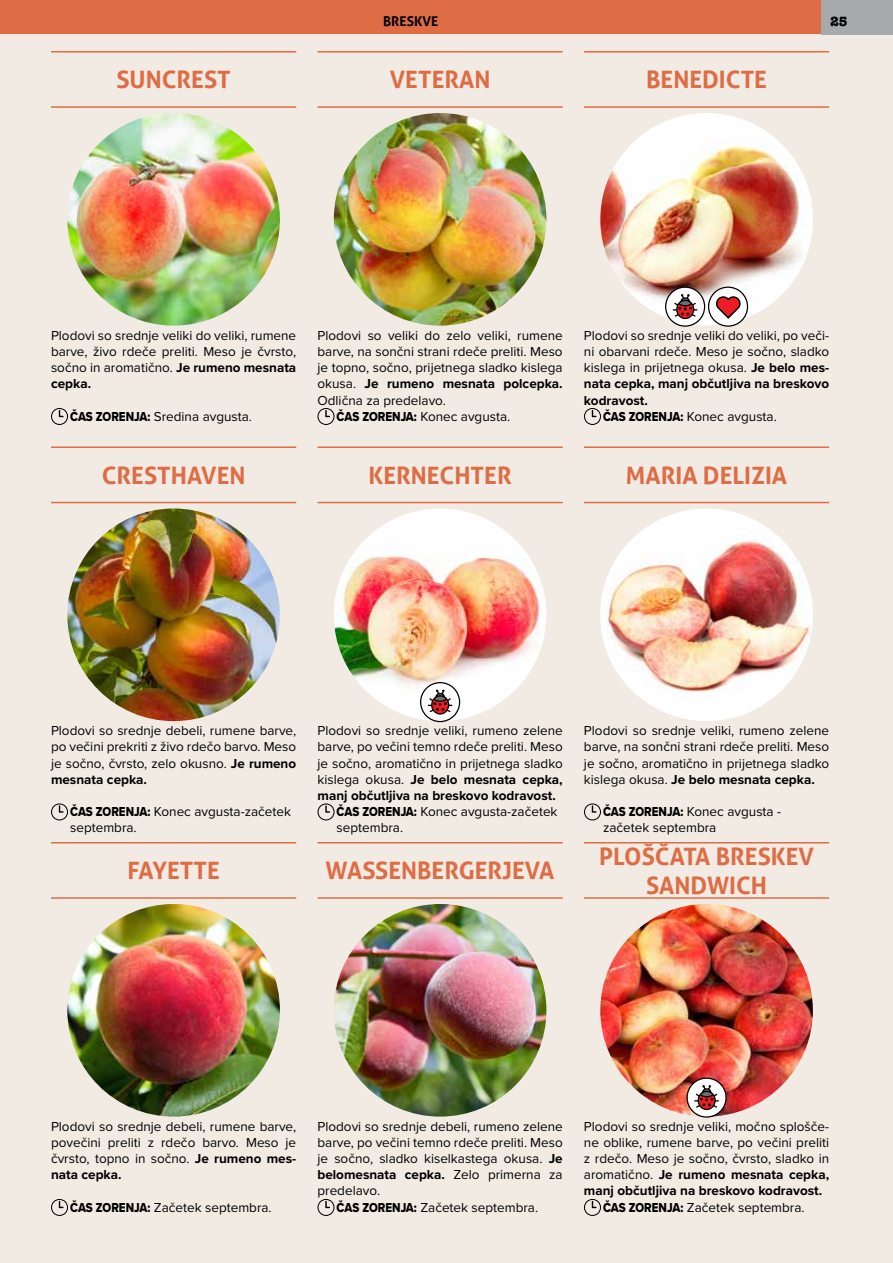
<style>
.page{position:relative;width:893px;height:1263px;background:#fff}
.page>*{position:absolute;margin:0;border:0;box-sizing:border-box;transform-origin:0 0}
.t1{font:700 24px/28.8px "Aller";color:#de6d45;text-align:center}
.t2{font:13.5px/16.2px "Proxima Nova";color:#000;text-align:justify}
.t3{font:700 13.5px "Proxima Nova";color:#000}
.t4{font:700 13.5px "Aller";color:#000}
.t5{font:700 13.5px "American Typewriter ITC Pro";color:#000}
.s1{font-weight:700}
.s2{font-family:"Proxima Nova Extrabld"}
.s3{font-weight:400}
</style>
<div class="page">
<div style="left:0;top:34px;width:893px;height:1229px;background:#f2ebe4"></div>
<div style="left:0;top:0;width:821px;height:34px;background:#de6d45"></div>
<div style="left:821px;top:0;width:72px;height:34px;background:#a7a9ac"></div>
<hr style="left:51px;top:51px;width:245px;height:2px;background:#de6d45">
<hr style="left:51px;top:106px;width:245px;height:2px;background:#de6d45">
<img style="left:67px;top:113px;width:213px;height:213px;border-radius:106px">
<svg style="left:51px;top:408px;width:17px;height:17px"></svg>
<hr style="left:51px;top:446px;width:245px;height:2px;background:#de6d45">
<hr style="left:51px;top:502px;width:245px;height:1px;background:#de6d45">
<img style="left:67px;top:508px;width:213px;height:213px;border-radius:106px">
<svg style="left:51px;top:803px;width:17px;height:17px"></svg>
<hr style="left:51px;top:842px;width:245px;height:1px;background:#de6d45">
<hr style="left:51px;top:897px;width:245px;height:2px;background:#de6d45">
<img style="left:67px;top:904px;width:213px;height:212px;border-radius:106px">
<svg style="left:51px;top:1199px;width:17px;height:17px"></svg>
<hr style="left:317px;top:51px;width:246px;height:2px;background:#de6d45">
<hr style="left:317px;top:106px;width:246px;height:2px;background:#de6d45">
<img style="left:334px;top:113px;width:212px;height:213px;border-radius:106px">
<svg style="left:317px;top:408px;width:17px;height:17px"></svg>
<hr style="left:317px;top:446px;width:246px;height:2px;background:#de6d45">
<hr style="left:317px;top:502px;width:246px;height:1px;background:#de6d45">
<img style="left:334px;top:508px;width:212px;height:213px;border-radius:106px">
<svg style="left:317px;top:803px;width:17px;height:17px"></svg>
<div style="left:421px;top:683px;width:39px;height:38px;background:#fff;border-radius:50%"></div>
<div style="left:420px;top:682px;width:40px;height:40px;border:1px solid #000;border-radius:50%"></div>
<svg style="left:428px;top:689px;width:24px;height:26px"></svg>
<hr style="left:317px;top:842px;width:246px;height:1px;background:#de6d45">
<hr style="left:317px;top:897px;width:246px;height:2px;background:#de6d45">
<img style="left:334px;top:904px;width:212px;height:212px;border-radius:106px">
<svg style="left:317px;top:1199px;width:17px;height:17px"></svg>
<hr style="left:584px;top:51px;width:245px;height:2px;background:#de6d45">
<hr style="left:584px;top:106px;width:245px;height:2px;background:#de6d45">
<div style="left:600px;top:113px;width:213px;height:213px;background:#fff;border-radius:50%"></div>
<img style="left:600px;top:125px;width:211px;height:186px">
<svg style="left:584px;top:408px;width:17px;height:17px"></svg>
<svg style="left:666px;top:287px;width:39px;height:39px"></svg>
<div style="left:665px;top:287px;width:40px;height:40px;border:1px solid #000;border-radius:50%"></div>
<svg style="left:673px;top:294px;width:24px;height:25px"></svg>
<div style="left:709px;top:287px;width:38px;height:39px;background:#fff;border-radius:50%"></div>
<div style="left:708px;top:287px;width:40px;height:40px;border:1px solid #000;border-radius:50%"></div>
<svg style="left:716px;top:296px;width:26px;height:24px"></svg>
<hr style="left:584px;top:446px;width:245px;height:2px;background:#de6d45">
<hr style="left:584px;top:502px;width:245px;height:1px;background:#de6d45">
<div style="left:600px;top:508px;width:213px;height:213px;background:#fff;border-radius:50%"></div>
<img style="left:600px;top:535px;width:213px;height:157px">
<svg style="left:584px;top:803px;width:17px;height:17px"></svg>
<hr style="left:584px;top:842px;width:245px;height:1px;background:#de6d45">
<hr style="left:584px;top:897px;width:245px;height:2px;background:#de6d45">
<img style="left:600px;top:904px;width:213px;height:212px;border-radius:106px">
<svg style="left:584px;top:1199px;width:17px;height:17px"></svg>
<svg style="left:687px;top:1078px;width:39px;height:39px"></svg>
<div style="left:686px;top:1077px;width:41px;height:41px;border:1px solid #000;border-radius:50%"></div>
<svg style="left:694px;top:1085px;width:25px;height:25px"></svg>
<h1 class="t1" style="left:116px;top:65px;width:116px">SUNCREST</h1>
<p class="t4" style="left:383px;top:12px;width:57px">BRESKVE</p>
<p class="t5" style="left:830px;top:12px;width:19px">25</p>
<h1 class="t1" style="left:390px;top:65px;width:102px">VETERAN</h1>
<h1 class="t1" style="left:646px;top:65px;width:122px">BENEDICTE</h1>
<p class="t2" style="left:51px;top:327px;width:247px">Plodovi so srednje veliki do veliki, rumene barve, živo rdeče preliti. Meso je čvrsto, sočno in aromatično. <span class="s1">Je rumeno mesnata cepka.</span></p>
<p class="t2" style="left:70px;top:408px;width:183px"><span class="s2">ČAS ZORENJA:</span> Sredina avgusta.</p>
<h1 class="t1" style="left:102px;top:461px;width:145px">CRESTHAVEN</h1>
<p class="t2" style="left:317px;top:327px;width:247px">Plodovi so veliki do zelo veliki, rumene</p>
<p class="t2" style="left:317px;top:344px;width:247px">barve, na sončni strani rdeče preliti. Meso</p>
<p class="t2" style="left:317px;top:360px;width:247px">je topno, sočno, prijetnega sladko kislega</p>
<p class="t3" style="left:317px;top:374px;width:247px"><span class="s3">okusa.</span> Je rumeno mesnata polcepka.</p>
<p class="t2" style="left:317px;top:392px;width:130px">Odlična za predelavo.</p>
<p class="t2" style="left:337px;top:408px;width:175px"><span class="s2">ČAS ZORENJA:</span> Konec avgusta.</p>
<h1 class="t1" style="left:369px;top:461px;width:145px">KERNECHTER</h1>
<p class="t2" style="left:584px;top:327px;width:247px">Plodovi so srednje veliki do veliki, po veči-</p>
<p class="t2" style="left:584px;top:344px;width:247px">ni obarvani rdeče. Meso je sočno, sladko</p>
<p class="t2" style="left:584px;top:360px;width:247px">kislega in prijetnega okusa. <span class="s1">Je belo mes-</span></p>
<p class="t3" style="left:584px;top:374px;width:247px">nata cepka, manj občutljiva na breskovo</p>
<p class="t3" style="left:584px;top:390px;width:65px">kodravost.</p>
<p class="t2" style="left:603px;top:408px;width:175px"><span class="s2">ČAS ZORENJA:</span> Konec avgusta.</p>
<h1 class="t1" style="left:626px;top:461px;width:163px">MARIA DELIZIA</h1>
<p class="t2" style="left:51px;top:723px;width:247px">Plodovi so srednje debeli, rumene barve, po večini prekriti z živo rdečo barvo. Meso je sočno, čvrsto, zelo okusno. <span class="s1">Je rumeno mesnata cepka.</span></p>
<p class="t2" style="left:70px;top:804px;width:222px"><span class="s2">ČAS ZORENJA:</span> Konec avgusta-začetek septembra.</p>
<h1 class="t1" style="left:127px;top:856px;width:94px">FAYETTE</h1>
<p class="t2" style="left:317px;top:723px;width:247px">Plodovi so srednje veliki, rumeno zelene</p>
<p class="t2" style="left:317px;top:739px;width:247px">barve, po večini temno rdeče preliti. Meso</p>
<p class="t2" style="left:317px;top:755px;width:247px">je sočno, aromatično in prijetnega sladko</p>
<p class="t3" style="left:317px;top:769px;width:247px"><span class="s3">kislega okusa.</span> Je belo mesnata cepka,</p>
<p class="t3" style="left:317px;top:785px;width:240px">manj občutljiva na breskovo kodravost.</p>
<p class="t2" style="left:337px;top:804px;width:222px"><span class="s2">ČAS ZORENJA:</span> Konec avgusta-začetek</p>
<p class="t2" style="left:337px;top:820px;width:68px">septembra.</p>
<h1 class="t1" style="left:326px;top:856px;width:230px">WASSENBERGERJEVA</h1>
<p class="t2" style="left:584px;top:723px;width:247px">Plodovi so srednje veliki, rumeno zelene barve, na sončni strani rdeče preliti. Meso je sočno, aromatično in prijetnega sladko kislega okusa. <span class="s1">Je belo mesnata cepka.</span></p>
<p class="t2" style="left:603px;top:804px;width:180px"><span class="s2">ČAS ZORENJA:</span> Konec avgusta - začetek septembra</p>
<h1 class="t1" style="left:599px;top:842px;width:216px">PLOŠČATA BRESKEV<br>SANDWICH</h1>
<p class="t2" style="left:51px;top:1118px;width:247px">Plodovi so srednje debeli, rumene barve, povečini preliti z rdečo barvo. Meso je čvrsto, topno in sočno. <span class="s1">Je rumeno mes&shy;nata cepka.</span></p>
<p class="t2" style="left:70px;top:1199px;width:203px"><span class="s2">ČAS ZORENJA:</span> Začetek septembra.</p>
<p class="t2" style="left:317px;top:1118px;width:247px">Plodovi so srednje debeli, rumeno zelene</p>
<p class="t2" style="left:317px;top:1134px;width:247px">barve, po večini temno rdeče preliti. Meso</p>
<p class="t2" style="left:317px;top:1151px;width:247px">je sočno, sladko kiselkastega okusa. <span class="s1">Je</span></p>
<p class="t3" style="left:317px;top:1165px;width:247px">belomesnata cepka. <span class="s3">Zelo primerna za</span></p>
<p class="t2" style="left:317px;top:1183px;width:64px">predelavo.</p>
<p class="t2" style="left:337px;top:1199px;width:203px"><span class="s2">ČAS ZORENJA:</span> Začetek septembra.</p>
<p class="t2" style="left:584px;top:1118px;width:247px;text-align:center">Plodovi so srednje veliki, močno splošče&shy;ne oblike, rumene barve, po večini preliti z rdečo. Meso je sočno, čvrsto, sladko in aromatično. <span class="s1">Je rumeno mesnata cepka, manj občutljiva na breskovo kodravost.<br></span><span class="s2">ČAS ZORENJA:</span> Začetek septembra.</p>
</div>
